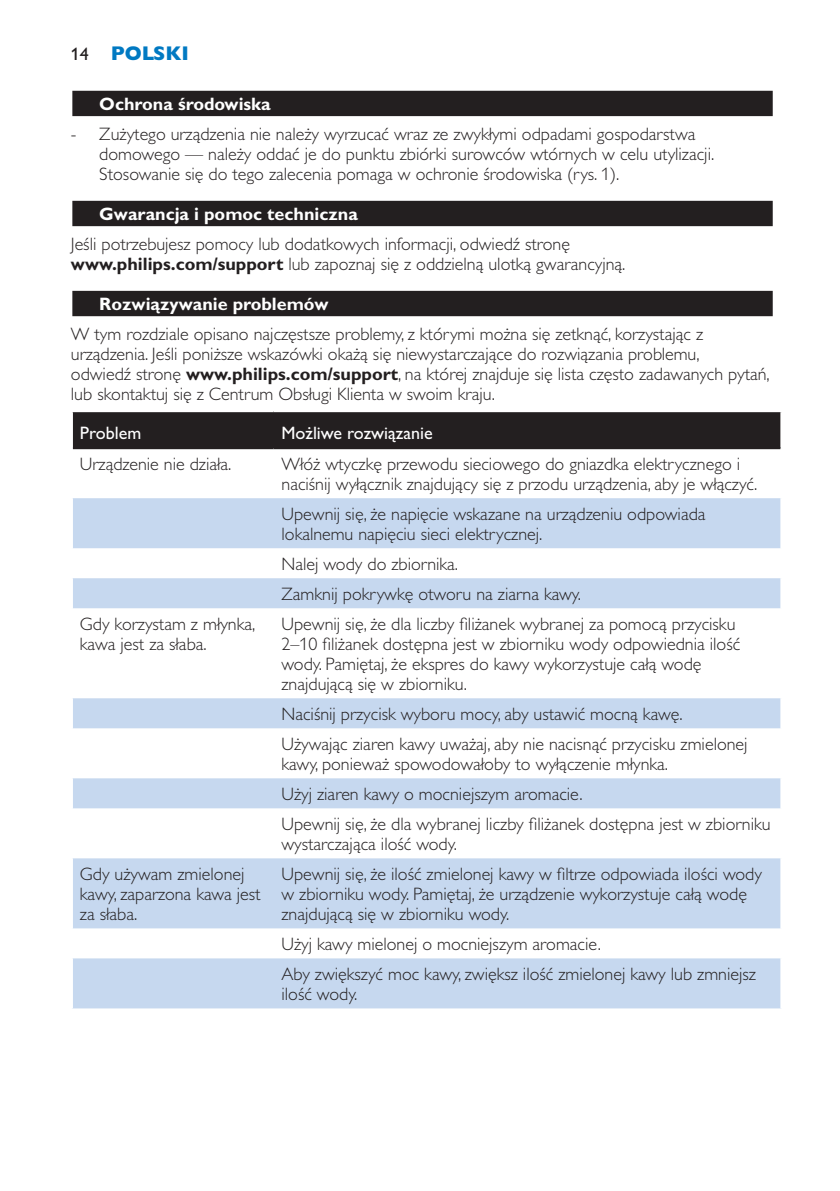
<style>
.page{position:relative;width:840px;height:1191px;background:#fff}
.page>*{position:absolute;margin:0;border:0;box-sizing:border-box;transform-origin:0 0}
.t1{font:700 20px "Gill Sans";color:#0079c2}
.t2{font:18px/20px "Gill Sans Alt One WGL Light";color:#231f20}
.t3{font:700 18px "Gill Sans Alt One WGL";color:#fff}
.t4{font:18px "Gill Sans Alt One WGL";color:#fff}
.s1{font-family:"Gill Sans Alt One WGL";font-weight:400;font-size:18px;color:#231f20}
.s2{font-family:"Gill Sans Alt One WGL";font-weight:700}
</style>
<div class="page">
<div style="left:71px;top:90px;width:702px;height:28px;background:#e4e3e3"></div>
<div style="left:72px;top:91px;width:700px;height:25px;background:#231f20"></div>
<div style="left:71px;top:200px;width:702px;height:28px;background:#d9d9d9"></div>
<div style="left:72px;top:201px;width:700px;height:25px;background:#231f20"></div>
<div style="left:71px;top:290px;width:702px;height:28px;background:#d1d0d0"></div>
<div style="left:72px;top:291px;width:700px;height:25px;background:#231f20"></div>
<div style="left:73px;top:412px;width:707px;height:35px;background:#231f20"></div>
<svg style="left:73px;top:498px;width:707px;height:510px"></svg>
<hr style="left:73px;top:447px;width:200px;height:2px;background:#231f20">
<hr style="left:273px;top:447px;width:507px;height:2px;background:#231f20">
<p class="t1" style="left:71px;top:42px;width:119px"><span class="s1">14</span> POLSKI</p>
<p class="t3" style="left:99px;top:92px;width:173px">Ochrona środowiska</p>
<p class="t2" style="left:99px;top:124px;width:616px;text-indent:-28px">- Zużytego urządzenia nie należy wyrzucać wraz ze zwykłymi odpadami gospodarstwa domowego — należy oddać je do punktu zbiórki surowców wtórnych w celu utylizacji.<br>Stosowanie się do tego zalecenia pomaga w ochronie środowiska (rys. 1).</p>
<p class="t3" style="left:99px;top:202px;width:260px">Gwarancja i pomoc techniczna</p>
<p class="t2" style="left:71px;top:234px;width:555px">Jeśli potrzebujesz pomocy lub dodatkowych informacji, odwiedź stronę <span class="s2">www.philips.com/support</span> lub zapoznaj się z oddzielną ulotką gwarancyjną.</p>
<p class="t3" style="left:99px;top:292px;width:231px">Rozwiązywanie problemów</p>
<p class="t2" style="left:71px;top:324px;width:700px">W tym rozdziale opisano najczęstsze problemy, z którymi można się zetknąć, korzystając z urządzenia. Jeśli poniższe wskazówki okażą się niewystarczające do rozwiązania problemu,<br>odwiedź stronę <span class="s2">www.philips.com/support</span>, na której znajduje się lista często zadawanych pytań, lub skontaktuj się z Centrum Obsługi Klienta w swoim kraju.</p>
<p class="t4" style="left:80px;top:421px;width:63px">Problem</p>
<p class="t4" style="left:281px;top:421px;width:153px">Możliwe rozwiązanie</p>
<p class="t2" style="left:80px;top:454px;width:153px">Urządzenie nie działa.</p>
<p class="t2" style="left:281px;top:454px;width:477px">Włóż wtyczkę przewodu sieciowego do gniazdka elektrycznego i naciśnij wyłącznik znajdujący się z przodu urządzenia, aby je włączyć.</p>
<p class="t2" style="left:281px;top:504px;width:425px">Upewnij się, że napięcie wskazane na urządzeniu odpowiada lokalnemu napięciu sieci elektrycznej.</p>
<p class="t2" style="left:281px;top:549px;width:301px;line-height:30px">Nalej wody do zbiornika.<br>Zamknij pokrywkę otworu na ziarna kawy.</p>
<p class="t2" style="left:80px;top:614px;width:177px">Gdy korzystam z młynka, kawa jest za słaba.</p>
<p class="t2" style="left:281px;top:614px;width:460px">Upewnij się, że dla liczby filiżanek wybranej za pomocą przycisku 2–10 filiżanek dostępna jest w zbiorniku wody odpowiednia ilość wody. Pamiętaj, że ekspres do kawy wykorzystuje całą wodę znajdującą się w zbiorniku.</p>
<p class="t2" style="left:281px;top:699px;width:467px;line-height:30px">Naciśnij przycisk wyboru mocy, aby ustawić mocną kawę.<br>Używając ziaren kawy uważaj, aby nie nacisnąć przycisku zmielonej</p>
<p class="t2" style="left:281px;top:749px;width:490px;line-height:30px">kawy, ponieważ spowodowałoby to wyłączenie młynka.<br>Użyj ziaren kawy o mocniejszym aromacie.<br>Upewnij się, że dla wybranej liczby filiżanek dostępna jest w zbiorniku</p>
<p class="t2" style="left:281px;top:834px;width:177px">wystarczająca ilość wody.</p>
<p class="t2" style="left:80px;top:864px;width:182px">Gdy używam zmielonej kawy, zaparzona kawa jest za słaba.</p>
<p class="t2" style="left:281px;top:864px;width:481px">Upewnij się, że ilość zmielonej kawy w filtrze odpowiada ilości wody w zbiorniku wody. Pamiętaj, że urządzenie wykorzystuje całą wodę znajdującą się w zbiorniku wody.</p>
<p class="t2" style="left:281px;top:929px;width:475px;line-height:30px">Użyj kawy mielonej o mocniejszym aromacie.<br>Aby zwiększyć moc kawy, zwiększ ilość zmielonej kawy lub zmniejsz</p>
<p class="t2" style="left:281px;top:984px;width:77px">ilość wody.</p>
</div>
